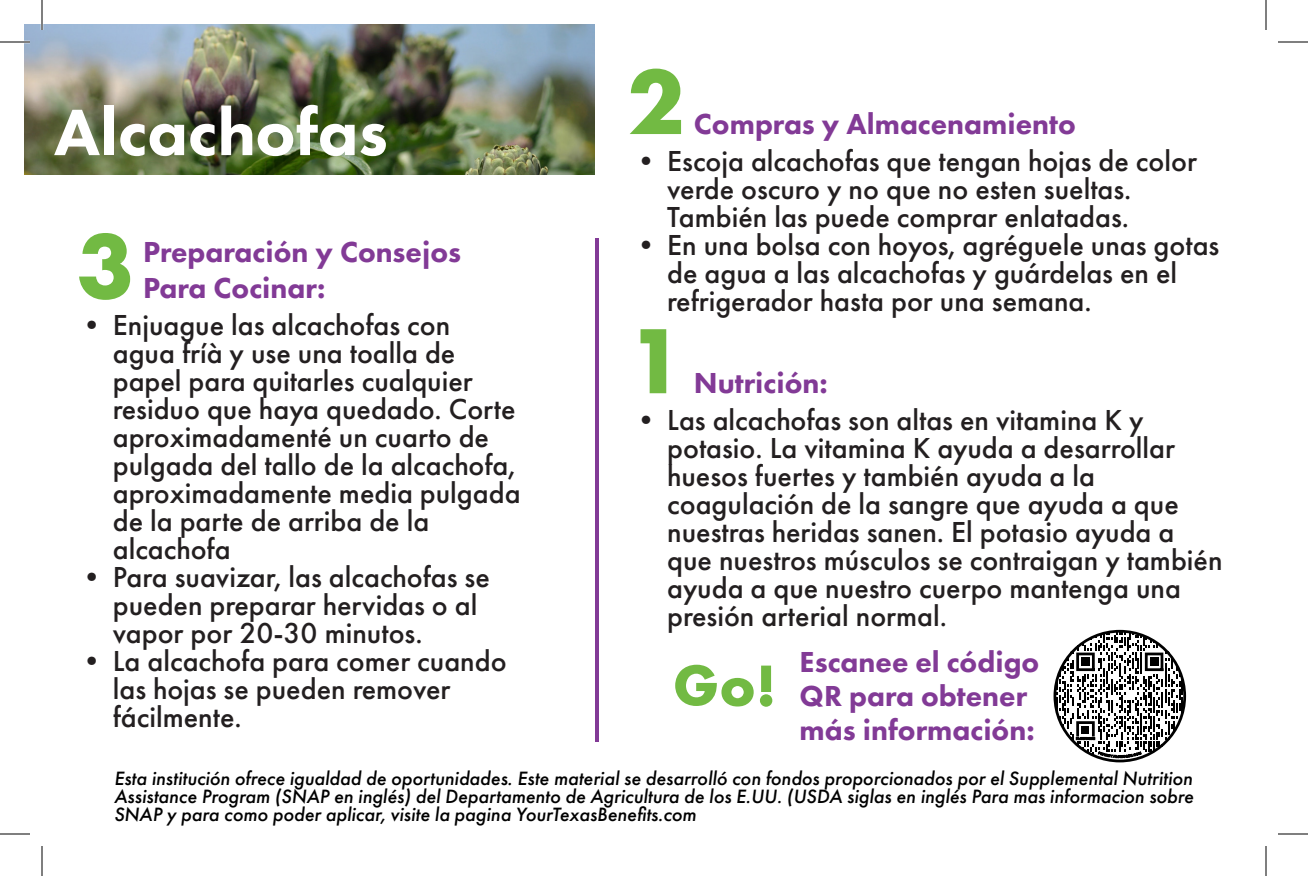
<style>
.page{position:relative;width:1308px;height:876px;background:#fff}
.page>*{position:absolute;margin:0;border:0;box-sizing:border-box;transform-origin:0 0}
.t1{font:700 96px "Futura PT";color:#72ba43}
.t2{font:800 68px "Futura PT";color:#fff}
.t3{font:700 60px "Futura PT";color:#72ba43}
.t4{font:500 30px/28px "Futura PT";color:#231f20}
.Paragraph_Head{font:800 30px/34px "Futura PT";color:#823a96}
.t5{font:italic 500 20px/18px "Futura PT";color:#000;text-align:justify}
</style>
<div class="page">
<hr style="left:595px;top:239px;width:4px;height:503px;background:#823a96">
<img style="left:24px;top:24px;width:571px;height:150px">
<svg style="left:1056px;top:632px;width:127px;height:129px"></svg>
<svg style="left:1055px;top:631px;width:130px;height:130px"></svg>
<div style="left:1054px;top:630px;width:132px;height:132px;border:3px solid #000;border-radius:50%"></div>
<hr style="left:0;top:41px;width:30px;height:2px;background:#fff">
<hr style="left:41px;top:0;width:2px;height:30px;background:#fff">
<hr style="left:0;top:42px;width:30px;height:1px;background:#000">
<hr style="left:1278px;top:42px;width:30px;height:1px;background:#000">
<hr style="left:0;top:834px;width:30px;height:1px;background:#000">
<hr style="left:1278px;top:834px;width:30px;height:1px;background:#000">
<hr style="left:42px;top:0;width:1px;height:30px;background:#000">
<hr style="left:42px;top:846px;width:1px;height:30px;background:#000">
<hr style="left:1266px;top:0;width:1px;height:30px;background:#000">
<hr style="left:1266px;top:846px;width:1px;height:30px;background:#000">
<p class="t2" style="left:54px;top:90px;width:335px">Alcachofas</p>
<p class="t1" style="left:76px;top:204px;width:59px">3</p>
<p class="Paragraph_Head" style="left:143px;top:233px;width:320px;line-height:36px">Preparación y Consejos<br>Para Cocinar:</p>
<p class="t4" style="left:113px;top:311px;width:409px;text-indent:-36px">• Enjuague las alcachofas con<br>agua fríà y use una toalla de papel para quitarles cualquier residuo que haya quedado. Corte aproximadamenté un cuarto de pulgada del tallo de la alcachofa, aproximadamente media pulgada de la parte de arriba de la alcachofa</p>
<p class="t4" style="left:113px;top:563px;width:379px;text-indent:-36px">• Para suavizar, las alcachofas se pueden preparar hervidas o al vapor por 20-30 minutos.</p>
<p class="t4" style="left:113px;top:647px;width:395px;text-indent:-36px">• La alcachofa para comer cuando las hojas se pueden remover fácilmente.</p>
<p class="t1" style="left:627px;top:40px;width:59px">2</p>
<p class="Paragraph_Head" style="left:694px;top:107px;width:384px">Compras y Almacenamiento</p>
<p class="t4" style="left:667px;top:147px;width:531px;text-indent:-36px">• Escoja alcachofas que tengan hojas de color verde oscuro y no que no esten sueltas.<br>También las puede comprar enlatadas.</p>
<p class="t4" style="left:667px;top:231px;width:554px;text-indent:-36px">• En una bolsa con hoyos, agréguele unas gotas de agua a las alcachofas y guárdelas en el refrigerador hasta por una semana.</p>
<p class="t1" style="left:627px;top:299px;width:59px">1</p>
<p class="Paragraph_Head" style="left:694px;top:365px;width:136px">Nutrición:</p>
<p class="t4" style="left:667px;top:406px;width:557px;text-indent:-36px">• Las alcachofas son altas en vitamina K y potasio. La vitamina K ayuda a desarrollar huesos fuertes y también ayuda a la coagulación de la sangre que ayuda a que nuestras heridas sanen. El potasio ayuda a que nuestros músculos se contraigan y también ayuda a que nuestro cuerpo mantenga una presión arterial normal.</p>
<p class="t3" style="left:673px;top:647px;width:105px">Go!</p>
<p class="Paragraph_Head" style="left:800px;top:645px;width:241px">Escanee el código<br>QR para obtener más información:</p>
<p class="t5" style="left:114px;top:770px;width:1081px">Esta institución ofrece igualdad de oportunidades. Este material se desarrolló con fondos proporcionados por el Supplemental Nutrition Assistance Program (SNAP en inglés) del Departamento de Agricultura de los E.UU. (USDA siglas en inglés Para mas informacion sobre SNAP y para como poder aplicar, visite la pagina YourTexasBenefits.com</p>
</div>
